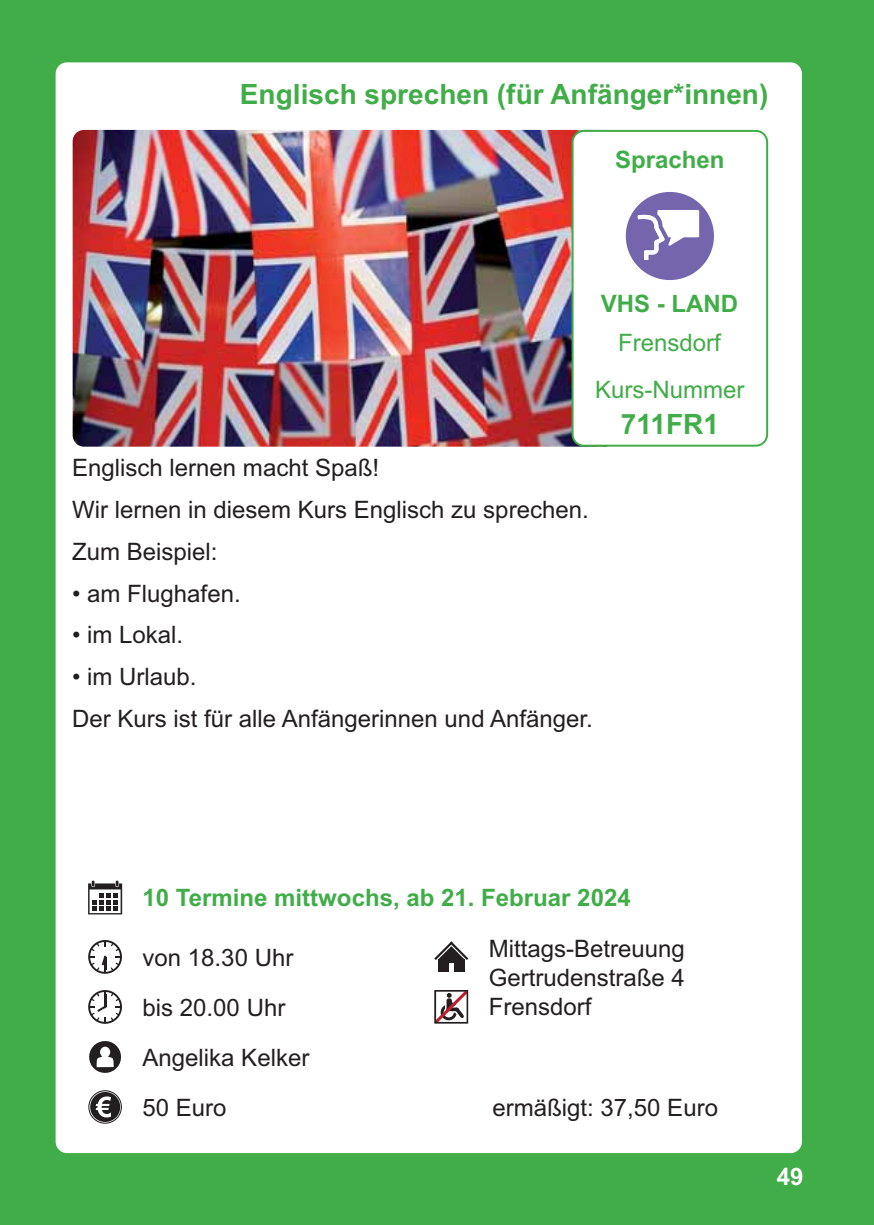
<style>
.page{position:relative;width:874px;height:1225px;background:#fff}
.page>*{position:absolute;margin:0;border:0;box-sizing:border-box;transform-origin:0 0}
.t1{font:700 28px "Arial";color:#41ad49}
.t2{font:24px/41.6px "Arial";color:#231f20}
.t3{font:700 24px "Arial";color:#41ad49}
.t4{font:24px "Arial";color:#41ad49}
.t5{font:700 24px "Arial";color:#fff}
</style>
<div class="page">
<div style="left:0;top:0;width:873px;height:1224px;background:#41ad49"></div>
<div style="left:56px;top:62px;width:745px;height:1091px;background:#fff;border-radius:11px"></div>
<img style="left:73px;top:130px;width:498px;height:317px">
<svg style="left:571px;top:130px;width:196px;height:317px"></svg>
<div style="left:625px;top:192px;width:88px;height:88px;background:#7565ad;border-radius:50%"></div>
<svg style="left:637px;top:210px;width:61px;height:50px"></svg>
<svg style="left:88px;top:880px;width:34px;height:34px"></svg>
<svg style="left:88px;top:940px;width:34px;height:34px"></svg>
<div style="left:438px;top:959px;width:10px;height:13px;background:#231f20"></div>
<div style="left:454px;top:959px;width:10px;height:13px;background:#231f20"></div>
<div style="left:446px;top:954px;width:9px;height:8px;background:#231f20"></div>
<svg style="left:434px;top:941px;width:34px;height:19px"></svg>
<svg style="left:88px;top:990px;width:34px;height:34px"></svg>
<svg style="left:434px;top:990px;width:35px;height:34px"></svg>
<svg style="left:89px;top:1041px;width:32px;height:32px"></svg>
<svg style="left:90px;top:1092px;width:30px;height:30px"></svg>
<div style="left:88px;top:1090px;width:34px;height:33px;border:1px solid #231f20;border-radius:50%"></div>
<p class="t1" style="left:240px;top:84px;width:529px">Englisch sprechen (für Anfänger*innen)</p>
<p class="t3" style="left:614px;top:151px;width:111px">Sprachen</p>
<p class="t3" style="left:600px;top:295px;width:139px">VHS - LAND</p>
<p class="t4" style="left:618px;top:334px;width:104px">Frensdorf</p>
<p class="t4" style="left:594px;top:381px;width:151px">Kurs-Nummer</p>
<p class="t1" style="left:620px;top:414px;width:100px">711FR1</p>
<p class="t2" style="left:72px;top:449px;width:518px">Englisch lernen macht Spaß!<br>Wir lernen in diesem Kurs Englisch zu sprechen.<br>Zum Beispiel:</p>
<p class="t2" style="left:72px;top:574px;width:170px">• am Flughafen.</p>
<p class="t2" style="left:72px;top:616px;width:113px">• im Lokal.</p>
<p class="t2" style="left:72px;top:658px;width:522px">• im Urlaub.<br>Der Kurs ist für alle Anfängerinnen und Anfänger.</p>
<p class="t3" style="left:142px;top:889px;width:489px">10 Termine mittwochs, ab 21. Februar 2024</p>
<p class="t2" style="left:142px;top:938px;width:152px">von 18.30 Uhr</p>
<p class="t2" style="left:488px;top:937px;width:198px;line-height:28.8px">Mittags-Betreuung<br>Gertrudenstraße 4</p>
<p class="t2" style="left:142px;top:988px;width:144px">bis 20.00 Uhr</p>
<p class="t2" style="left:488px;top:988px;width:104px">Frensdorf</p>
<p class="t2" style="left:142px;top:1034px;width:168px;line-height:50px">Angelika Kelker<br>50 Euro</p>
<p class="t2" style="left:492px;top:1088px;width:227px">ermäßigt: 37,50 Euro</p>
<p class="t5" style="left:776px;top:1168px;width:28px">49</p>
</div>
